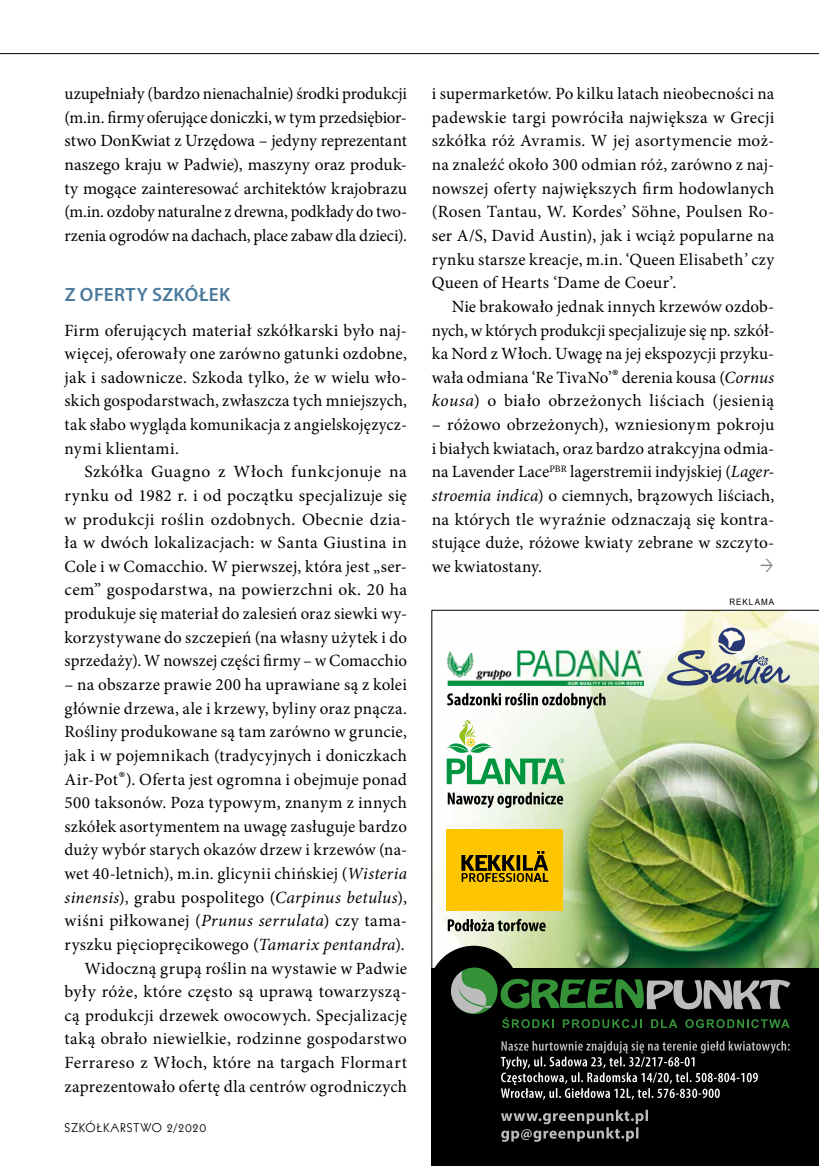
<style>
.page{position:relative;width:819px;height:1166px;background:#fff}
.page>*{position:absolute;margin:0;border:0;box-sizing:border-box;transform-origin:0 0}
.t1{font:600 19.25px "Myriad Pro";letter-spacing:.02em;color:#4b7a9c}
.t2{font:17.15px/23.6px "Minion Pro";letter-spacing:.015em;color:#000;text-align:justify}
.t3{font:12.25px "Geometric 231 EU";letter-spacing:.055em;color:#000}
.t4{font:8.75px "Arial Narrow";letter-spacing:.115em;color:#000;scale:1.11 1}
.s1{font-size:20.12px}
.s2{font-style:italic}
</style>
<div class="page">
<hr style="left:0;top:53px;width:819px;height:1px;background:#000">
<img style="left:431px;top:610px;width:388px;height:556px">
<p class="t2" style="left:64px;top:82px;width:344px">uzupełniały (bardzo nienachalnie) środki produkcji (m.in. firmy oferujące doniczki, w tym przedsiębior&shy;stwo DonKwiat z Urzędowa – jedyny reprezentant naszego kraju w Padwie), maszyny oraz produk&shy;ty mogące zainteresować architektów krajobrazu (m.in. ozdoby naturalne z drewna, podkłady do two&shy;rzenia ogrodów na dachach, place zabaw dla dzieci).</p>
<p class="t1" style="left:65px;top:282px;width:167px">Z OFERTY SZKÓŁEK</p>
<p class="t2" style="left:64px;top:318px;width:344px">Firm oferujących materiał szkółkarski było naj&shy;więcej, oferowały one zarówno gatunki ozdobne, jak i sadownicze. Szkoda tylko, że w wielu wło&shy;skich gospodarstwach, zwłaszcza tych mniejszych, tak słabo wygląda komunikacja z angielskojęzycz&shy;nymi klientami.</p>
<p class="t2" style="left:64px;top:460px;width:344px;text-indent:20px">Szkółka Guagno z Włoch funkcjonuje na rynku od 1982 r. i od początku specjalizuje się w produkcji roślin ozdobnych. Obecnie dzia&shy;ła w dwóch lokalizacjach: w Santa Giustina in Cole i w Comacchio. W pierwszej, która jest „ser&shy;cem” gospodarstwa, na powierzchni ok. 20 ha produkuje się materiał do zalesień oraz siewki wy&shy;korzystywane do szczepień (na własny użytek i do sprzedaży). W nowszej części firmy – w Comacchio</p>
<p class="t2" style="left:64px;top:673px;width:344px;text-align:right">– na obszarze prawie 200 ha uprawiane są z kolei głównie drzewa, ale i krzewy, byliny oraz pnącza.<br>Rośliny produkowane są tam zarówno w gruncie, jak i w pojemnikach (tradycyjnych i doniczkach Air-Pot<span class="s1">®</span>). Oferta jest ogromna i obejmuje ponad 500 taksonów. Poza typowym, znanym z innych szkółek asortymentem na uwagę zasługuje bardzo duży wybór starych okazów drzew i krzewów (na&shy;wet 40-letnich), m.in. glicynii chińskiej (<span class="s2">Wisteria sinensis</span>), grabu pospolitego (<span class="s2">Carpinus betulus</span>), wiśni piłkowanej (<span class="s2">Prunus serrulata</span>) czy tama&shy;ryszku pięciopręcikowego (<span class="s2">Tamarix pentandra</span>).<br>Widoczną grupą roślin na wystawie w Padwie były róże, które często są uprawą towarzyszą&shy;cą produkcji drzewek owocowych. Specjalizację taką obrało niewielkie, rodzinne gospodarstwo Ferrareso z Włoch, które na targach Flormart zaprezentowało ofertę dla centrów ogrodniczych</p>
<p class="t3" style="left:64px;top:1120px;width:143px">SZKÓŁKARSTWO 2/2020</p>
<p class="t2" style="left:432px;top:82px;width:344px">i supermarketów. Po kilku latach nieobecności na padewskie targi powróciła największa w Grecji szkółka róż Avramis. W jej asortymencie moż&shy;na znaleźć około 300 odmian róż, zarówno z naj&shy;nowszej oferty największych firm hodowlanych (Rosen Tantau, W. Kordes’ Söhne, Poulsen Ro&shy;ser A/S, David Austin), jak i wciąż popularne na rynku starsze kreacje, m.in. ‘Queen Elisabeth’ czy Queen of Hearts ‘Dame de Coeur’.</p>
<p class="t2" style="left:432px;top:295px;width:344px;text-indent:20px">Nie brakowało jednak innych krzewów ozdob&shy;nych, w których produkcji specjalizuje się np. szkół&shy;ka Nord z Włoch. Uwagę na jej ekspozycji przyku&shy;wała odmiana ‘Re TivaNo’<span class="s1">®</span> derenia kousa (<span class="s2">Cornus kousa</span>) o biało obrzeżonych liściach (jesienią</p>
<p class="t2" style="left:432px;top:413px;width:344px">– różowo obrzeżonych), wzniesionym pokroju i białych kwiatach, oraz bardzo atrakcyjna odmia&shy;na Lavender Lace<sup>PBR</sup> lagerstremii indyjskiej (<span class="s2">Lager&shy;stroemia indica</span>) o ciemnych, brązowych liściach, na których tle wyraźnie odznaczają się kontra&shy;stujące duże, różowe kwiaty zebrane w szczyto&shy;we kwiatostany.</p>
<p class="t4" style="left:729px;top:595px;width:42px">REKLAMA</p>
</div>
